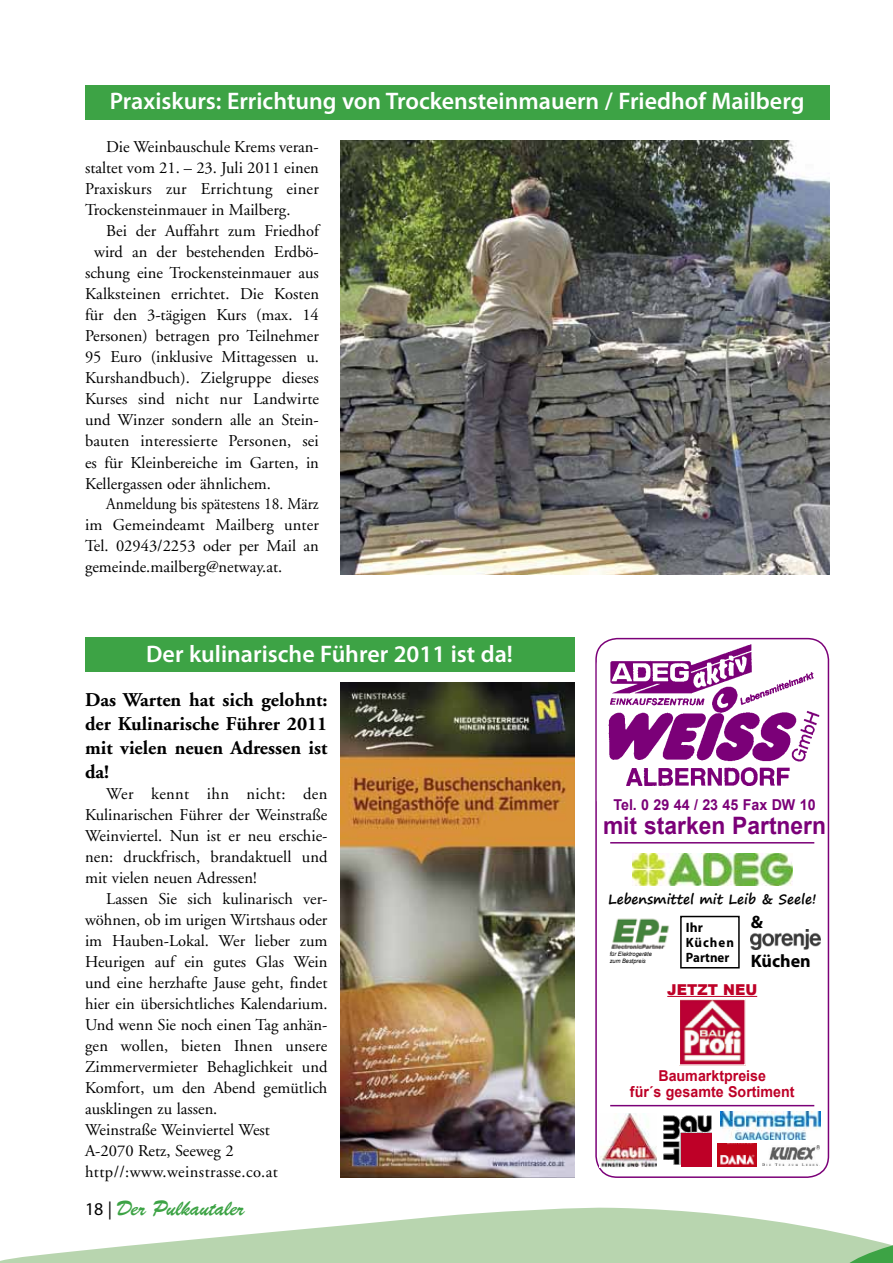
<style>
.page{position:relative;width:893px;height:1263px;background:#fff}
.page>*{position:absolute;margin:0;border:0;box-sizing:border-box;transform-origin:0 0}
.t1{font:600 24px "Myriad Pro";color:#fff}
.t2{font:700 24px "Arial";color:#7b0078;scale:.95 1}
.t3{font:21px "Brush Script BT";color:#3da345}
.t4{font:700 19.5px/24px "Adobe Garamond";color:#000;text-align:justify}
.t5{font:700 18px/39px "Myriad Pro";color:#000}
.t6{font:16.5px/21px "Adobe Garamond";color:#000;text-align:justify}
.t7{font:16.5px "Adobe Garamond";color:#000;scale:.93 1}
.t8{font:700 15px/16.5px "Arial";color:#be0027;text-align:center;scale:.95 1}
.t9{font:700 15px "Arial";color:#7b0078;scale:.95 1}
.t10{font:900 15px "Arial";color:#be0027;scale:.95 1}
.t11{font:700 13.5px "Segoe Print";color:#000}
.t12{font:700 13.5px/15px "Myriad Pro";letter-spacing:.005em;color:#000}
.t13{font:italic 6px/7.5px "Arial";color:#000;scale:.95 1}
.s1{font-family:"Myriad Pro";font-size:18px;color:#000}
</style>
<div class="page">
<div style="left:595px;top:638px;width:234px;height:540px;border:2px solid #7b0078;border-radius:21px"></div>
<svg style="left:0;top:1207px;width:842px;height:56px;fill:#b8d5af"></svg>
<svg style="left:842px;top:1233px;width:51px;height:30px"></svg>
<div style="left:597px;top:643px;width:222px;height:178px;background:#fff;border-radius:21px"></div>
<img style="left:597px;top:643px;width:222px;height:143px">
<img style="left:599px;top:1113px;width:58px;height:54px">
<img style="left:763px;top:1145px;width:56px;height:21px">
<img style="left:663px;top:1115px;width:49px;height:52px">
<div style="left:681px;top:1133px;width:31px;height:33px;background:#be0027"></div>
<hr style="left:610px;top:842px;width:204px;height:1px;background:#7b0078">
<hr style="left:610px;top:1105px;width:204px;height:1px;background:#7b0078">
<img style="left:632px;top:853px;width:161px;height:33px">
<img style="left:720px;top:1112px;width:101px;height:27px">
<img style="left:717px;top:1144px;width:39px;height:22px">
<img style="left:681px;top:1000px;width:63px;height:64px">
<div style="left:679px;top:998px;width:67px;height:68px;border:1px solid #fff"></div>
<hr style="left:667px;top:996px;width:90px;height:1px;background:#be0027">
<img style="left:611px;top:918px;width:58px;height:32px">
<div style="left:680px;top:916px;width:60px;height:52px;border:2px solid #000"></div>
<img style="left:751px;top:929px;width:70px;height:20px">
<div style="left:85px;top:85px;width:744px;height:34px;background:#3da345"></div>
<img style="left:340px;top:140px;width:489px;height:434px">
<div style="left:85px;top:638px;width:489px;height:34px;background:#3da345"></div>
<img style="left:340px;top:683px;width:234px;height:495px">
<h1 class="t1" style="left:110px;top:86px;width:696px">Praxiskurs: Errichtung von Trockensteinmauern / Friedhof Mailberg</h1>
<p class="t6" style="left:85px;top:137px;width:235px;text-indent:21px">Die Weinbauschule Krems veran&shy;staltet vom 21. – 23. Juli 2011 einen Praxiskurs zur Errichtung einer Trockensteinmauer in Mailberg.</p>
<p class="t6" style="left:106px;top:221px;width:214px">Bei der Auffahrt zum Friedhof</p>
<p class="t6" style="left:94px;top:242px;width:226px">wird an der bestehenden Erdbö-</p>
<p class="t6" style="left:85px;top:263px;width:235px">schung eine Trockensteinmauer aus</p>
<p class="t6" style="left:85px;top:284px;width:235px">Kalksteinen errichtet. Die Kosten</p>
<p class="t6" style="left:85px;top:305px;width:235px">für den 3-tägigen Kurs (max. 14</p>
<p class="t6" style="left:85px;top:326px;width:235px">Personen) betragen pro Teilnehmer</p>
<p class="t6" style="left:85px;top:347px;width:235px">95 Euro (inklusive Mittagessen u.</p>
<p class="t6" style="left:85px;top:368px;width:235px">Kurshandbuch). Zielgruppe dieses</p>
<p class="t6" style="left:85px;top:389px;width:236px">Kurses sind nicht nur Landwirte</p>
<p class="t6" style="left:85px;top:410px;width:235px">und Winzer sondern alle an Stein-</p>
<p class="t6" style="left:85px;top:431px;width:235px">bauten interessierte Personen, sei</p>
<p class="t6" style="left:85px;top:452px;width:235px">es für Kleinbereiche im Garten, in</p>
<p class="t6" style="left:85px;top:473px;width:188px">Kellergassen oder ähnlichem.</p>
<p class="t7" style="left:106px;top:495px;width:230px">Anmeldung bis spätestens 18. März</p>
<p class="t6" style="left:85px;top:515px;width:235px">im Gemeindeamt Mailberg unter</p>
<p class="t6" style="left:85px;top:536px;width:235px">Tel. 02943/2253 oder per Mail an</p>
<p class="t6" style="left:85px;top:557px;width:199px">gemeinde.mailberg@netway.at.</p>
<h1 class="t1" style="left:146px;top:639px;width:368px">Der kulinarische Führer 2011 ist da!</h1>
<p class="t4" style="left:85px;top:688px;width:244px">Das Warten hat sich gelohnt: der Kulinarische Führer 2011 mit vielen neuen Adressen ist da!</p>
<p class="t6" style="left:85px;top:784px;width:244px;text-indent:21px">Wer kennt ihn nicht: den Kulinarischen Führer der Weinstraße Weinviertel. Nun ist er neu erschie&shy;nen: druckfrisch, brandaktuell und mit vielen neuen Adressen!</p>
<p class="t6" style="left:85px;top:889px;width:244px;text-align:left;text-indent:21px">Lassen Sie sich kulinarisch ver&shy;wöhnen, ob im urigen Wirtshaus oder im Hauben-Lokal. Wer lieber zum<br>Heurigen auf ein gutes Glas Wein und eine herzhafte Jause geht, findet hier ein übersichtliches Kalendarium.<br>Und wenn Sie noch einen Tag anhän&shy;gen wollen, bieten Ihnen unsere<br>Zimmervermieter Behaglichkeit und<br>Komfort, um den Abend gemütlich ausklingen zu lassen.<br>Weinstraße Weinviertel West<br>A-2070 Retz, Seeweg 2 http//:www.weinstrasse.co.at</p>
<p class="t3" style="left:85px;top:1195px;width:161px"><span class="s1">18 |</span> Der Pulkautaler</p>
<p class="t9" style="left:613px;top:794px;width:214px">Tel. 0 29 44 / 23 45 Fax DW 10</p>
<h1 class="t2" style="left:603px;top:809px;width:236px">mit starken Partnern</h1>
<p class="t11" style="left:608px;top:887px;width:210px">Lebensmittel mit Leib &amp; Seele!</p>
<p class="t13" style="left:610px;top:950px;width:46px">für Elektrogeräte zum Bestpreis</p>
<p class="t12" style="left:686px;top:920px;width:50px">Ihr<br>Küchen<br>Partner</p>
<p class="t5" style="left:751px;top:902px;width:61px">&amp;<br>Küchen</p>
<p class="t10" style="left:667px;top:978px;width:96px">JETZT NEU</p>
<p class="t8" style="left:630px;top:1067px;width:175px">Baumarktpreise<br>für´s gesamte Sortiment</p>
</div>
